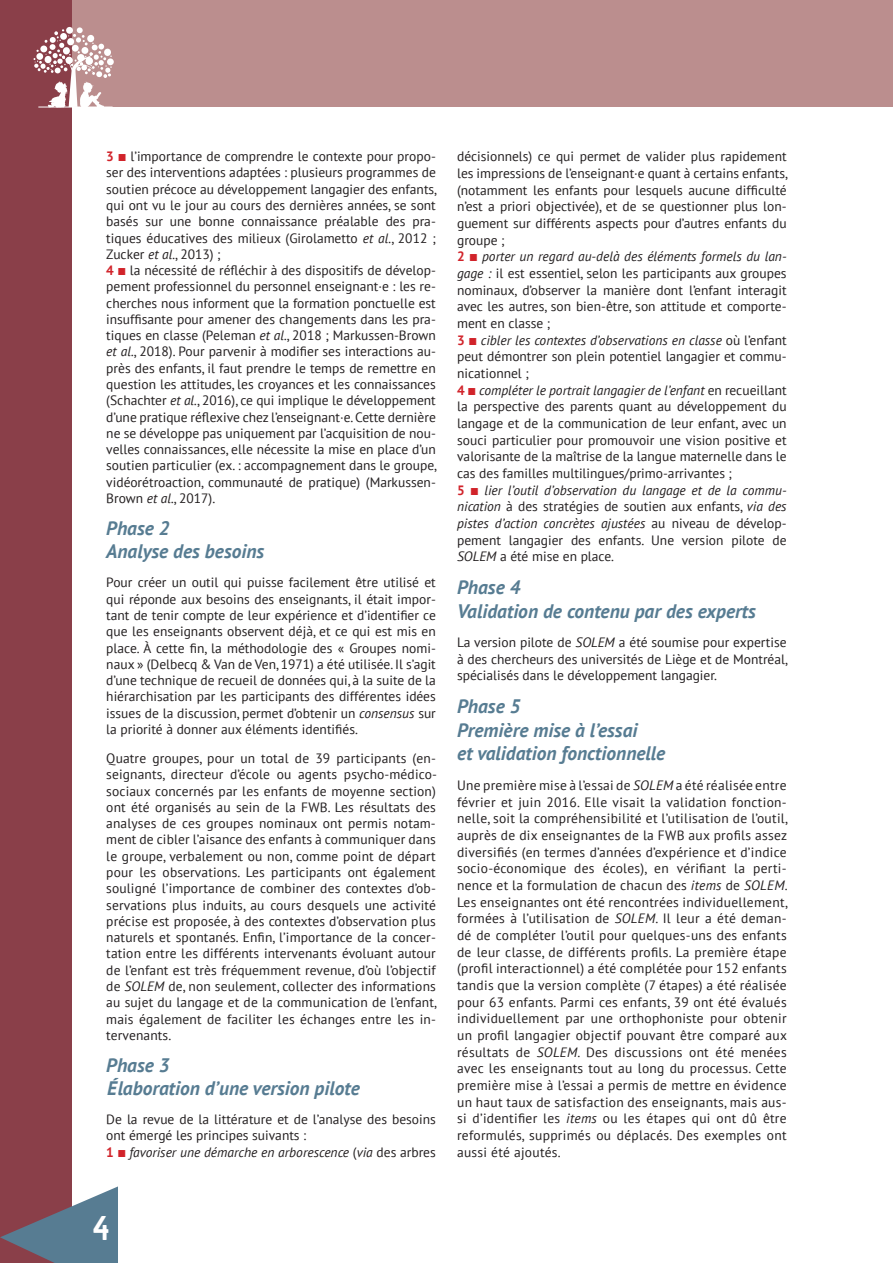
<style>
.page{position:relative;width:893px;height:1263px;background:#fff}
.page>*{position:absolute;margin:0;border:0;box-sizing:border-box;transform-origin:0 0}
.t1{font:30px "Norwester";color:#fff}
.t2{font:italic 700 19.5px/23.9px "PT Sans";color:#577c92}
.t3{font:13.5px/16.4px "PT Sans";color:#231f20;text-align:justify}
.s1{font-weight:700;color:#d1232a}
.s2{font-family:"Menlo";color:#d1232a}
.s3{font-style:italic}
</style>
<div class="page">
<div style="left:4px;top:0;width:889px;height:106px;background:#bb8e8e"></div>
<div style="left:0;top:0;width:72px;height:1263px;background:#8a3f49"></div>
<svg style="left:34px;top:27px;width:78px;height:81px"></svg>
<svg style="left:0;top:1186px;width:118px;height:77px"></svg>
<p class="t3" style="left:106px;top:148px;width:332px;text-align:left"><span class="s1">3</span> <span class="s2">◼</span> l’importance de comprendre le contexte pour propo&shy;ser des interventions adaptées : plusieurs programmes de soutien précoce au développement langagier des enfants, qui ont vu le jour au cours des dernières années, se sont basés sur une bonne connaissance préalable des pra&shy;tiques éducatives des milieux (Girolametto <span class="s3">et al.</span>, 2012 ; Zucker <span class="s3">et al.</span>, 2013) ;<br><span class="s1">4</span> <span class="s2">◼</span> la nécessité de réfléchir à des dispositifs de dévelop&shy;pement professionnel du personnel enseignant·e : les re&shy;cherches nous informent que la formation ponctuelle est insuffisante pour amener des changements dans les pra&shy;tiques en classe (Peleman <span class="s3">et al.</span>, 2018 ; Markussen-Brown <span class="s3">et al.</span>, 2018). Pour parvenir à modifier ses interactions au&shy;près des enfants, il faut prendre le temps de remettre en question les attitudes, les croyances et les connaissances (Schachter <span class="s3">et al.</span>, 2016), ce qui implique le développement d’une pratique réflexive chez l’enseignant·e. Cette dernière ne se développe pas uniquement par l’acquisition de nou&shy;velles connaissances, elle nécessite la mise en place d’un soutien particulier (ex. : accompagnement dans le groupe, vidéorétroaction, communauté de pratique) (Markussen-Brown <span class="s3">et al.</span>, 2017).</p>
<h2 class="t2" style="left:106px;top:516px;width:159px">Phase 2<br>Analyse des besoins</h2>
<p class="t3" style="left:106px;top:574px;width:331px">Pour créer un outil qui puisse facilement être utilisé et qui réponde aux besoins des enseignants, il était impor&shy;tant de tenir compte de leur expérience et d’identifier ce que les enseignants observent déjà, et ce qui est mis en place. À cette fin, la méthodologie des « Groupes nomi&shy;naux » (Delbecq &amp; Van de Ven, 1971) a été utilisée. Il s’agit d’une technique de recueil de données qui, à la suite de la hiérarchisation par les participants des différentes idées issues de la discussion, permet d’obtenir un <span class="s3">consensus</span> sur la priorité à donner aux éléments identifiés.</p>
<p class="t3" style="left:106px;top:750px;width:332px">Quatre groupes, pour un total de 39 participants (en&shy;seignants, directeur d’école ou agents psycho-médico&shy;sociaux concernés par les enfants de moyenne section) ont été organisés au sein de la FWB. Les résultats des analyses de ces groupes nominaux ont permis notam&shy;ment de cibler l’aisance des enfants à communiquer dans le groupe, verbalement ou non, comme point de départ pour les observations. Les participants ont également souligné l’importance de combiner des contextes d’ob&shy;servations plus induits, au cours desquels une activité précise est proposée, à des contextes d’observation plus naturels et spontanés. Enfin, l’importance de la concer&shy;tation entre les différents intervenants évoluant autour de l’enfant est très fréquemment revenue, d’où l’objectif de <span class="s3">SOLEM</span> de, non seulement, collecter des informations au sujet du langage et de la communication de l’enfant, mais également de faciliter les échanges entre les in&shy;tervenants.</p>
<h2 class="t2" style="left:106px;top:1052px;width:255px">Phase 3<br>Élaboration d’une version pilote</h2>
<p class="t3" style="left:106px;top:1111px;width:331px;text-align:left">De la revue de la littérature et de l’analyse des besoins ont émergé les principes suivants :<br><span class="s1">1</span> <span class="s2">◼</span> <span class="s3">favoriser une démarche en arborescence</span> (<span class="s3">via</span> des arbres</p>
<p class="t3" style="left:457px;top:148px;width:332px;text-align:left">décisionnels) ce qui permet de valider plus rapidement les impressions de l’enseignant·e quant à certains enfants, (notamment les enfants pour lesquels aucune difficulté n’est a priori objectivée), et de se questionner plus lon&shy;guement sur différents aspects pour d’autres enfants du groupe ;<br><span class="s1">2</span> <span class="s2">◼</span> <span class="s3">porter un regard au-delà des éléments formels du lan&shy;gage :</span> il est essentiel, selon les participants aux groupes nominaux, d’observer la manière dont l’enfant interagit avec les autres, son bien-être, son attitude et comporte&shy;ment en classe ;<br><span class="s1">3</span> <span class="s2">◼</span> <span class="s3">cibler les contextes d’observations en classe</span> où l’enfant peut démontrer son plein potentiel langagier et commu&shy;nicationnel ;<br><span class="s1">4</span> <span class="s2">◼</span> <span class="s3">compléter le portrait langagier de l’enfant</span> en recueillant la perspective des parents quant au développement du langage et de la communication de leur enfant, avec un souci particulier pour promouvoir une vision positive et valorisante de la maîtrise de la langue maternelle dans le cas des familles multilingues/primo-arrivantes ;<br><span class="s1">5</span> <span class="s2">◼</span> <span class="s3">lier l’outil d’observation du langage et de la commu&shy;nication</span> à des stratégies de soutien aux enfants, <span class="s3">via des pistes d’action concrètes ajustées</span> au niveau de dévelop&shy;pement langagier des enfants. Une version pilote de <span class="s3">SOLEM</span> a été mise en place.</p>
<h2 class="t2" style="left:457px;top:574px;width:300px">Phase 4<br>Validation de contenu par des experts</h2>
<p class="t3" style="left:457px;top:634px;width:332px">La version pilote de <span class="s3">SOLEM</span> a été soumise pour expertise à des chercheurs des universités de Liège et de Montréal, spécialisés dans le développement langagier.</p>
<h2 class="t2" style="left:457px;top:693px;width:210px">Phase 5<br>Première mise à l’essai<br>et validation fonctionnelle</h2>
<p class="t3" style="left:457px;top:776px;width:332px">Une première mise à l’essai de <span class="s3">SOLEM</span> a été réalisée entre février et juin 2016. Elle visait la validation fonction&shy;nelle, soit la compréhensibilité et l’utilisation de l’outil, auprès de dix enseignantes de la FWB aux profils assez diversifiés (en termes d’années d’expérience et d’indice socio-économique des écoles), en vérifiant la perti&shy;nence et la formulation de chacun des <span class="s3">items</span> de <span class="s3">SOLEM</span>.<br>Les enseignantes ont été rencontrées individuellement, formées à l’utilisation de <span class="s3">SOLEM</span>. Il leur a été deman&shy;dé de compléter l’outil pour quelques-uns des enfants de leur classe, de différents profils. La première étape (profil interactionnel) a été complétée pour 152 enfants tandis que la version complète (7 étapes) a été réalisée pour 63 enfants. Parmi ces enfants, 39 ont été évalués individuellement par une orthophoniste pour obtenir un profil langagier objectif pouvant être comparé aux résultats de <span class="s3">SOLEM</span>. Des discussions ont été menées avec les enseignants tout au long du processus. Cette première mise à l’essai a permis de mettre en évidence un haut taux de satisfaction des enseignants, mais aus&shy;si d’identifier les <span class="s3">items</span> ou les étapes qui ont dû être reformulés, supprimés ou déplacés. Des exemples ont aussi été ajoutés.</p>
<h1 class="t1" style="left:92px;top:1214px;width:19px">4</h1>
</div>
